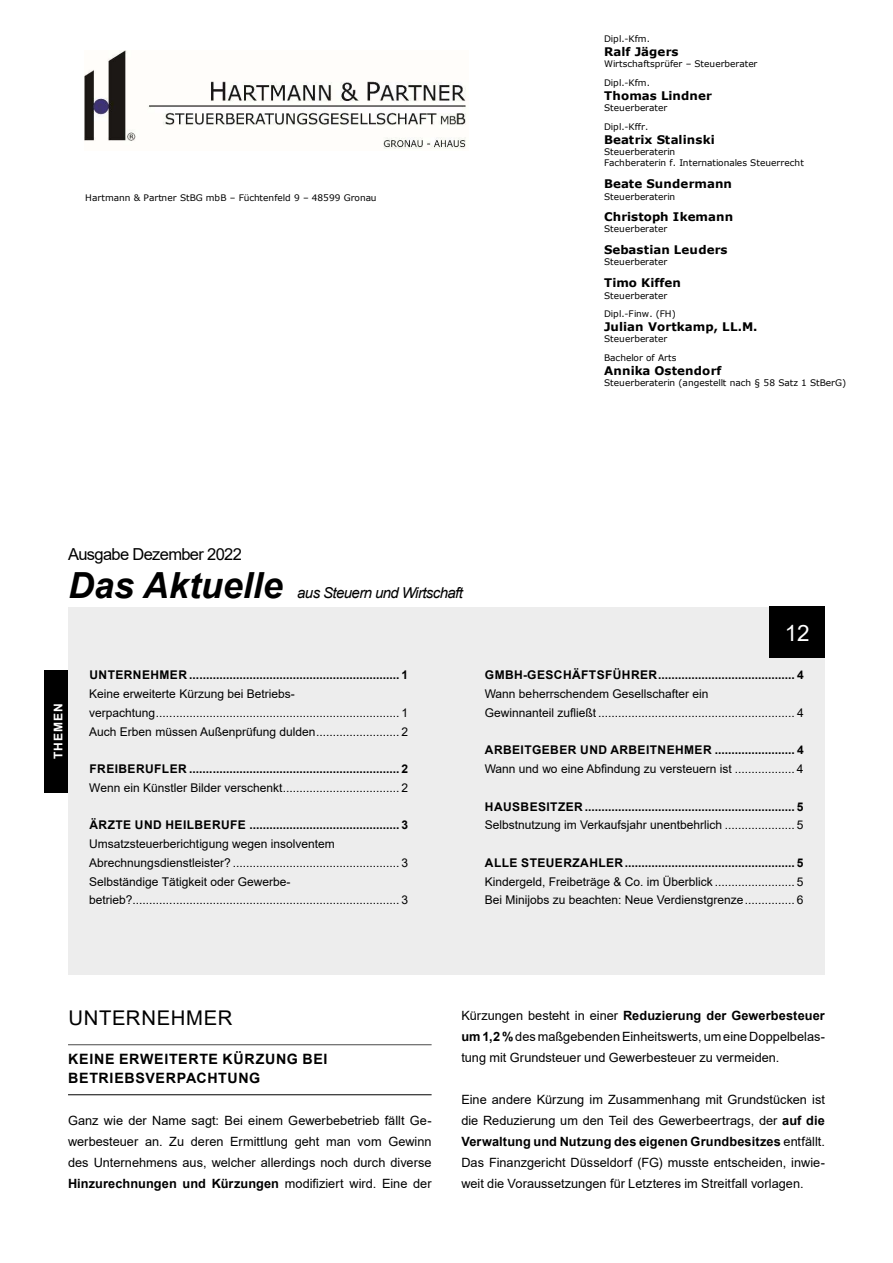
<style>
.page{position:relative;width:893px;height:1263px;background:#fff}
.page>*{position:absolute;margin:0;border:0;box-sizing:border-box;transform-origin:0 0}
.t1{font:italic 700 36px "Arial";color:#000}
.t2{font:22.5px "Arial";color:#fff}
.t3{font:20.25px "Arial";letter-spacing:.035em;color:#000}
.t4{font:16.5px "Arial";letter-spacing:-.04em;color:#000}
.t5{font:italic 15px "Arial";letter-spacing:-.04em;color:#000}
.t6{font:700 14.25px/19.5px "Arial";letter-spacing:.045em;color:#000}
.t7{font:12.75px/21px "Arial";color:#000;text-align:justify}
.t8{font:12px/18.8px "Arial";color:#000}
.t9{font:700 12px "Arial";letter-spacing:.035em;color:#000}
.t10{font:700 12px "Arial";letter-spacing:.085em;color:#fff}
.t11{font:700 11.85px "Verdana";color:#000}
.t12{font:9px/18.3px "Verdana";letter-spacing:.005em;color:#000}
.s1{font-weight:700}
</style>
<div class="page">
<img style="left:85px;top:51px;width:381px;height:98px">
<div style="left:68px;top:607px;width:757px;height:367px;background:#ededed"></div>
<hr style="left:68px;top:1044px;width:364px;height:1px;background:#4a4a49">
<hr style="left:68px;top:1094px;width:364px;height:1px;background:#000">
<div style="left:770px;top:607px;width:55px;height:51px;background:#000"></div>
<div style="left:45px;top:670px;width:23px;height:122px;background:#000"></div>
<p class="t12" style="left:85px;top:188px;width:293px">Hartmann &amp; Partner StBG mbB – Füchtenfeld 9 – 48599 Gronau</p>
<p class="t12" style="left:604px;top:29px;width:48px">Dipl.-Kfm.</p>
<p class="t11" style="left:604px;top:43px;width:76px">Ralf Jägers</p>
<p class="t12" style="left:604px;top:55px;width:155px">Wirtschaftsprüfer – Steuerberater<br>Dipl.-Kfm.</p>
<p class="t11" style="left:604px;top:87px;width:109px">Thomas Lindner</p>
<p class="t12" style="left:604px;top:99px;width:65px;line-height:18.8px">Steuerberater<br>Dipl.-Kffr.</p>
<p class="t11" style="left:604px;top:131px;width:112px">Beatrix Stalinski</p>
<p class="t12" style="left:604px;top:146px;width:201px;line-height:11.1px">Steuerberaterin<br>Fachberaterin f. Internationales Steuerrecht</p>
<p class="t11" style="left:604px;top:175px;width:129px">Beate Sundermann</p>
<p class="t12" style="left:604px;top:187px;width:73px">Steuerberaterin</p>
<p class="t11" style="left:604px;top:208px;width:131px">Christoph Ikemann</p>
<p class="t12" style="left:604px;top:220px;width:65px">Steuerberater</p>
<p class="t11" style="left:604px;top:241px;width:125px">Sebastian Leuders</p>
<p class="t12" style="left:604px;top:253px;width:65px">Steuerberater</p>
<p class="t11" style="left:604px;top:274px;width:78px">Timo Kiffen</p>
<p class="t12" style="left:604px;top:286px;width:73px">Steuerberater<br>Dipl.-Finw. (FH)</p>
<p class="t11" style="left:604px;top:318px;width:155px">Julian Vortkamp, LL.M.</p>
<p class="t12" style="left:604px;top:330px;width:74px">Steuerberater<br>Bachelor of Arts</p>
<p class="t11" style="left:604px;top:362px;width:119px">Annika Ostendorf</p>
<p class="t12" style="left:604px;top:374px;width:244px">Steuerberaterin (angestellt nach § 58 Satz 1 StBerG)</p>
<h3 class="t4" style="left:68px;top:543px;width:175px">Ausgabe Dezember 2022</h3>
<h1 class="t1" style="left:68px;top:561px;width:216px">Das Aktuelle</h1>
<p class="t5" style="left:297px;top:583px;width:167px">aus Steuern und Wirtschaft</p>
<p class="t10" style="left:50px;top:759px;width:57px;rotate:-90deg">THEMEN</p>
<p class="t9" style="left:90px;top:667px;width:320px">UNTERNEHMER ............................................................... 1</p>
<p class="t8" style="left:89px;top:684px;width:320px">Keine erweiterte Kürzung bei Betriebs&shy;verpachtung......................................................................... 1<br>Auch Erben müssen Außenprüfung dulden......................... 2</p>
<p class="t9" style="left:89px;top:760px;width:320px">FREIBERUFLER ............................................................... 2</p>
<p class="t8" style="left:89px;top:778px;width:320px">Wenn ein Künstler Bilder verschenkt................................... 2</p>
<p class="t9" style="left:89px;top:817px;width:320px">ÄRZTE UND HEILBERUFE ............................................. 3</p>
<p class="t8" style="left:89px;top:834px;width:320px">Umsatzsteuerberichtigung wegen insolventem Abrechnungsdienstleister? .................................................. 3<br>Selbständige Tätigkeit oder Gewerbe&shy;betrieb?................................................................................ 3</p>
<h2 class="t2" style="left:785px;top:617px;width:27px">12</h2>
<p class="t9" style="left:485px;top:667px;width:320px">GMBH-GESCHÄFTSFÜHRER......................................... 4</p>
<p class="t8" style="left:485px;top:684px;width:320px">Wann beherrschendem Gesellschafter ein<br>Gewinnanteil zufließt ........................................................... 4</p>
<p class="t9" style="left:485px;top:742px;width:320px">ARBEITGEBER UND ARBEITNEHMER ........................ 4</p>
<p class="t8" style="left:485px;top:759px;width:320px">Wann und wo eine Abfindung zu versteuern ist .................. 4</p>
<p class="t9" style="left:485px;top:798px;width:320px">HAUSBESITZER ............................................................... 5</p>
<p class="t8" style="left:485px;top:816px;width:320px">Selbstnutzung im Verkaufsjahr unentbehrlich ..................... 5</p>
<p class="t9" style="left:485px;top:854px;width:320px">ALLE STEUERZAHLER................................................... 5</p>
<p class="t8" style="left:485px;top:872px;width:320px">Kindergeld, Freibeträge &amp; Co. im Überblick ........................ 5<br>Bei Minijobs zu beachten: Neue Verdienstgrenze............... 6</p>
<h3 class="t3" style="left:68px;top:1004px;width:166px">UNTERNEHMER</h3>
<p class="t6" style="left:68px;top:1049px;width:261px">KEINE ERWEITERTE KÜRZUNG BEI<br>BETRIEBSVERPACHTUNG</p>
<p class="t7" style="left:68px;top:1110px;width:365px">Ganz wie der Name sagt: Bei einem Gewerbebetrieb fällt Ge&shy;werbesteuer an. Zu deren Ermittlung geht man vom Gewinn des Unternehmens aus, welcher allerdings noch durch diverse <span class="s1">Hinzurechnungen und Kürzungen</span> modifiziert wird. Eine der</p>
<p class="t7" style="left:461px;top:1005px;width:365px">Kürzungen besteht in einer <span class="s1">Reduzierung der Gewerbesteuer um 1,2 %</span> des maßgebenden Einheitswerts, um eine Doppelbelas&shy;tung mit Grundsteuer und Gewerbesteuer zu vermeiden.</p>
<p class="t7" style="left:461px;top:1089px;width:365px">Eine andere Kürzung im Zusammenhang mit Grundstücken ist die Reduzierung um den Teil des Gewerbeertrags, der <span class="s1">auf die Verwaltung und Nutzung des eigenen Grundbesitzes</span> entfällt.<br>Das Finanzgericht Düsseldorf (FG) musste entscheiden, inwie&shy;weit die Voraussetzungen für Letzteres im Streitfall vorlagen.</p>
</div>
